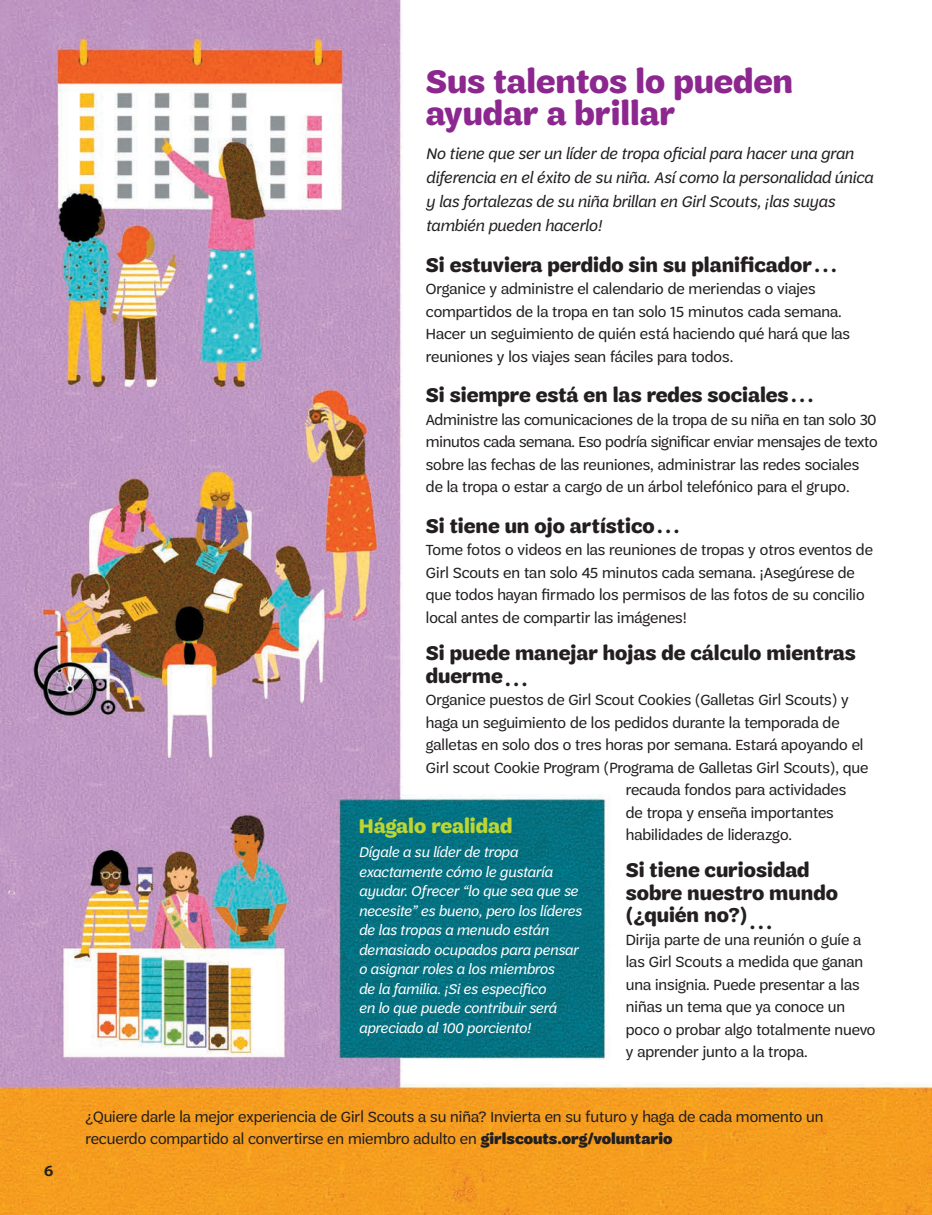
<style>
.page{position:relative;width:932px;height:1215px;background:#fff}
.page>*{position:absolute;margin:0;border:0;box-sizing:border-box;transform-origin:0 0}
.t1{font:700 34.5px/31.5px "Trefoil Sans";color:#8c278f}
.t2{font:700 21px/22.5px "Trefoil Sans";color:#231f20}
.t3{font:700 21px "Trefoil Sans";color:#bed630}
.t4{font:italic 16.5px/24px "Trefoil Sans";color:#231f20}
.t5{font:15.75px/22.5px "Trefoil Sans";color:#231f20}
.t6{font:600 15.75px "Trefoil Sans";color:#231f20}
.t7{font:italic 15px/19.5px "Trefoil Sans";color:#fff}
.s1{font-weight:900}
</style>
<div class="page">
<img style="left:0;top:0;width:932px;height:1215px">
<p class="t6" style="left:44px;top:1162px;width:11px">6</p>
<h1 class="t1" style="left:426px;top:66px;width:369px">Sus talentos lo pueden ayudar a brillar</h1>
<p class="t4" style="left:426px;top:142px;width:448px">No tiene que ser un líder de tropa oficial para hacer una gran diferencia en el éxito de su niña. Así como la personalidad única y las fortalezas de su niña brillan en Girl Scouts, ¡las suyas también pueden hacerlo!</p>
<h2 class="t2" style="left:426px;top:254px;width:412px">Si estuviera perdido sin su planificador ...</h2>
<p class="t5" style="left:426px;top:278px;width:426px">Organice y administre el calendario de meriendas o viajes compartidos de la tropa en tan solo 15 minutos cada semana.<br>Hacer un seguimiento de quién está haciendo qué hará que las reuniones y los viajes sean fáciles para todos.</p>
<h2 class="t2" style="left:426px;top:384px;width:389px">Si siempre está en las redes sociales...</h2>
<p class="t5" style="left:426px;top:408px;width:453px">Administre las comunicaciones de la tropa de su niña en tan solo 30 minutos cada semana. Eso podría significar enviar mensajes de texto sobre las fechas de las reuniones, administrar las redes sociales de la tropa o estar a cargo de un árbol telefónico para el grupo.</p>
<h2 class="t2" style="left:426px;top:515px;width:255px">Si tiene un ojo artístico...</h2>
<p class="t5" style="left:426px;top:539px;width:448px">Tome fotos o videos en las reuniones de tropas y otros eventos de Girl Scouts en tan solo 45 minutos cada semana. ¡Asegúrese de que todos hayan firmado los permisos de las fotos de su concilio local antes de compartir las imágenes!</p>
<h2 class="t2" style="left:426px;top:642px;width:431px">Si puede manejar hojas de cálculo mientras duerme...</h2>
<p class="t5" style="left:426px;top:689px;width:424px">Organice puestos de Girl Scout Cookies (Galletas Girl Scouts) y</p>
<p class="t5" style="left:426px;top:711px;width:415px">haga un seguimiento de los pedidos durante la temporada de</p>
<p class="t5" style="left:426px;top:734px;width:439px">galletas en solo dos o tres horas por semana. Estará apoyando el</p>
<p class="t5" style="left:426px;top:756px;width:444px">Girl scout Cookie Program (Programa de Galletas Girl Scouts), que</p>
<p class="t5" style="left:626px;top:779px;width:222px">recauda fondos para actividades</p>
<p class="t5" style="left:626px;top:801px;width:209px">de tropa y enseña importantes</p>
<p class="t5" style="left:626px;top:824px;width:168px">habilidades de liderazgo.</p>
<h2 class="t2" style="left:626px;top:859px;width:214px">Si tiene curiosidad sobre nuestro mundo (¿quién no?)...</h2>
<p class="t5" style="left:626px;top:928px;width:251px">Dirija parte de una reunión o guíe a las Girl Scouts a medida que ganan una insignia. Puede presentar a las niñas un tema que ya conoce un poco o probar algo totalmente nuevo y aprender junto a la tropa.</p>
<h2 class="t3" style="left:358px;top:815px;width:155px">Hágalo realidad</h2>
<p class="t7" style="left:358px;top:843px;width:224px">Dígale a su líder de tropa exactamente cómo le gustaría ayudar. Ofrecer “lo que sea que se necesite” es bueno, pero los líderes de las tropas a menudo están demasiado ocupados para pensar o asignar roles a los miembros<br>de la familia. ¡Si es especifico<br>en lo que puede contribuir será apreciado al 100 porciento!</p>
<p class="t5" style="left:85px;top:1105px;width:739px">¿Quiere darle la mejor experiencia de Girl Scouts a su niña? Invierta en su futuro y haga de cada momento un recuerdo compartido al convertirse en miembro adulto en <span class="s1">girlscouts.org/voluntario</span></p>
</div>
